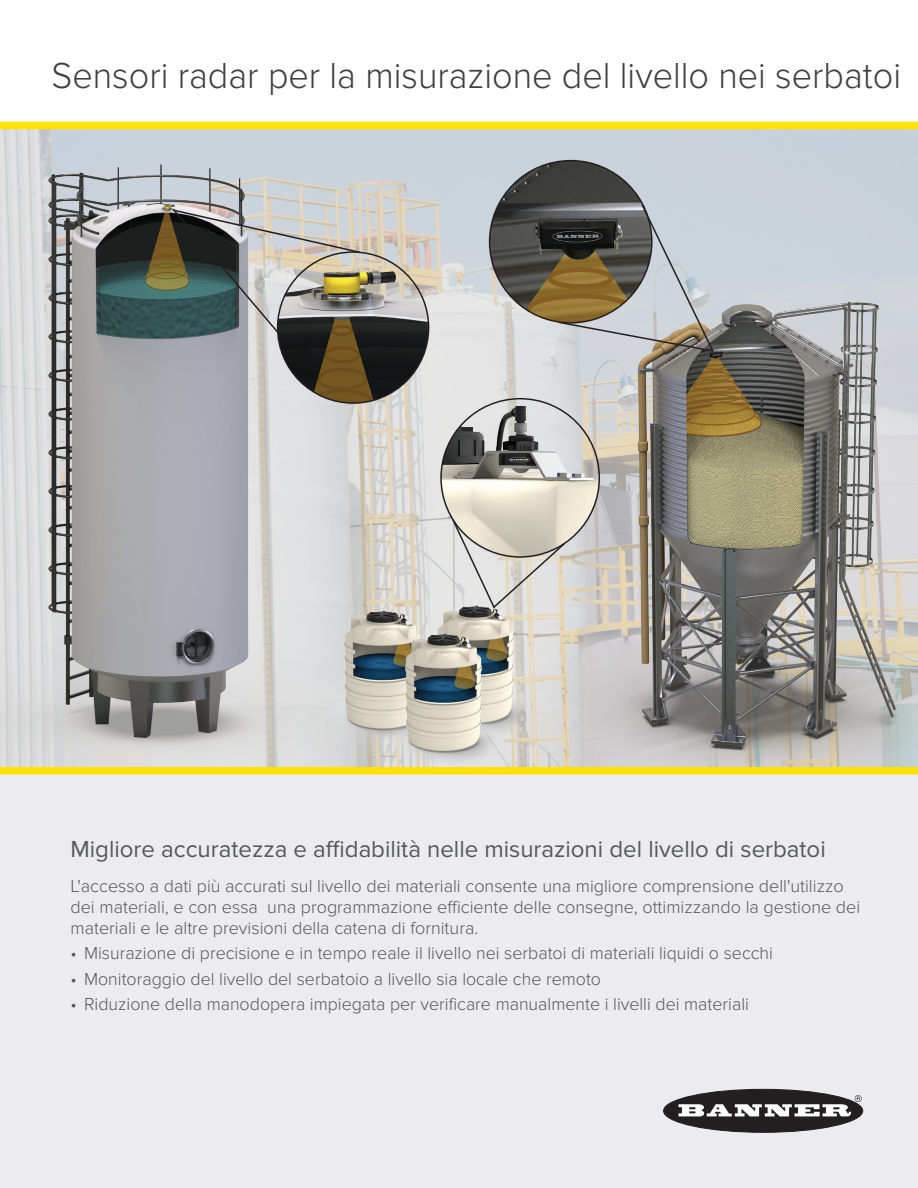
<style>
.page{position:relative;width:918px;height:1188px;background:#fff}
.page>*{position:absolute;margin:0;border:0;box-sizing:border-box;transform-origin:0 0}
.EN_Front_Product_Name{font:300 37.5px "Proxima Nova";color:#3e3e3f;scale:.96 1}
.EN_Front_Page_Header{font:24px "Proxima Nova";color:#57585a}
.EN_Front_Bullet_Text{font:300 18px/21px "Proxima Nova";color:#57585a}
</style>
<div class="page">
<img style="left:0;top:129px;width:918px;height:457px">
<img style="left:0;top:138px;width:399px;height:629px">
<img style="left:508px;top:257px;width:410px;height:510px">
<div style="left:0;top:770px;width:918px;height:418px;background:#ececee"></div>
<div style="left:664px;top:1089px;width:199px;height:43px;background:#231f20;border-radius:50%"></div>
<div style="left:663px;top:1089px;width:200px;height:44px;border:1px solid #231f20;border-radius:50%"></div>
<svg style="left:678px;top:1095px;width:184px;height:21px"></svg>
<div style="left:0;top:767px;width:918px;height:7px;background:#ffe201"></div>
<div style="left:0;top:122px;width:918px;height:7px;background:#ffe201"></div>
<img style="left:278px;top:252px;width:151px;height:151px;border-radius:75px">
<img style="left:490px;top:161px;width:162px;height:162px;border-radius:81px">
<svg style="left:557px;top:203px;width:158px;height:151px"></svg>
<svg style="left:171px;top:207px;width:191px;height:127px"></svg>
<img style="left:441px;top:399px;width:158px;height:158px;border-radius:79px">
<img style="left:429px;top:580px;width:133px;height:175px">
<img style="left:307px;top:586px;width:126px;height:174px">
<img style="left:374px;top:608px;width:142px;height:167px">
<svg style="left:451px;top:518px;width:116px;height:92px"></svg>
<p class="EN_Front_Product_Name" style="left:52px;top:54px;width:886px">Sensori radar per la misurazione del livello nei serbatoi</p>
<p class="EN_Front_Page_Header" style="left:70px;top:836px;width:757px">Migliore accuratezza e affidabilità nelle misurazioni del livello di serbatoi</p>
<p class="EN_Front_Bullet_Text" style="left:70px;top:876px;width:791px">L'accesso a dati più accurati sul livello dei materiali consente una migliore comprensione dell'utilizzo dei materiali, e con essa una programmazione efficiente delle consegne, ottimizzando la gestione dei materiali e le altre previsioni della catena di fornitura.</p>
<p class="EN_Front_Bullet_Text" style="left:70px;top:943px;width:704px">• Misurazione di precisione e in tempo reale il livello nei serbatoi di materiali liquidi o secchi</p>
<p class="EN_Front_Bullet_Text" style="left:70px;top:968px;width:532px">• Monitoraggio del livello del serbatoio a livello sia locale che remoto</p>
<p class="EN_Front_Bullet_Text" style="left:70px;top:994px;width:680px">• Riduzione della manodopera impiegata per verificare manualmente i livelli dei materiali</p>
</div>
